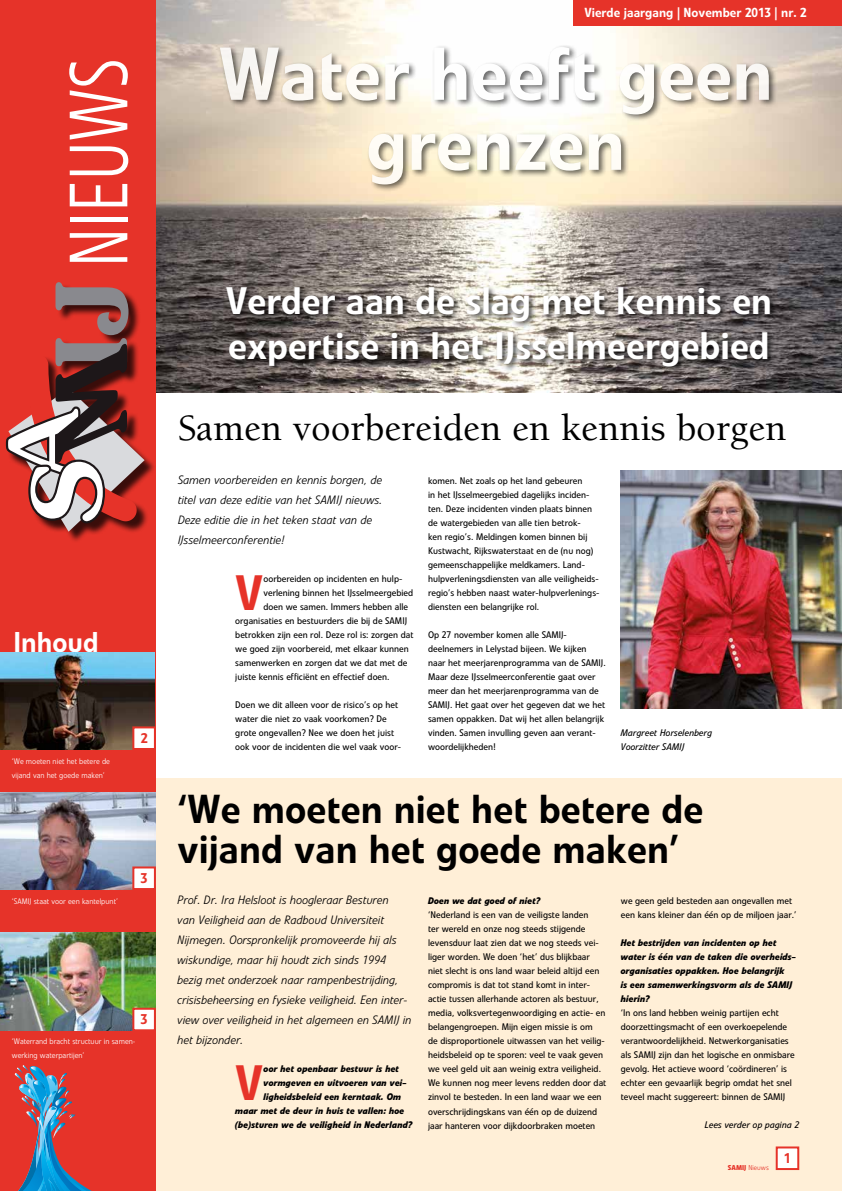
<style>
.page{position:relative;width:842px;height:1191px;background:#fff}
.page>*{position:absolute;margin:0;border:0;box-sizing:border-box;transform-origin:0 0}
.t1{font:300 81.6px "Linotype Veto";color:#fff;scale:.83 1}
.t2{font:500 74px/70px "Linotype Veto";color:#fff;text-align:center}
.t3{font:500 49.2px "Linotype Veto";color:#e63329}
.t4{font:500 40px/40.3px "Linotype Veto";color:#000}
.t5{font:500 38px "Berkeley LT";color:#000}
.t6{font:500 37.9px/45.5px "Linotype Veto";color:#fff}
.t7{font:500 28.3px "Linotype Veto";color:#fff}
.t8{font:500 14px "Linotype Veto";color:#e63329}
.t9{font:500 13px "Linotype Veto";color:#fff}
.t10{font:italic 300 12px/20px "Linotype Veto";color:#000}
.t11{font:9.5px/14px "Linotype Veto";color:#000}
.t12{font:italic 700 9.5px/14px "Linotype Veto";color:#000}
.t13{font:italic 9.5px/14px "Linotype Veto";color:#000}
.t14{font:300 8px/14px "Linotype Veto";color:#fff}
.t15{font:300 7px "Linotype Veto";color:#e63329}
.s1{font-weight:700}
</style>
<div class="page">
<div style="left:156px;top:778px;width:686px;height:413px;background:#ffefd7"></div>
<img style="left:156px;top:0;width:686px;height:393px">
<div style="left:0;top:0;width:156px;height:1191px;background:#e63329"></div>
<img style="left:0;top:792px;width:156px;height:98px">
<img style="left:0;top:932px;width:156px;height:98px">
<div style="left:132px;top:866px;width:24px;height:24px;background:#fff;border:2px solid #e63329"></div>
<div style="left:132px;top:1007px;width:24px;height:24px;background:#fff;border:2px solid #e63329"></div>
<div style="left:573px;top:0;width:269px;height:25px;background:#e63329"></div>
<div style="left:776px;top:1146px;width:23px;height:24px;background:#fff;border:2px solid #e63329"></div>
<div style="left:8px;top:284px;width:148px;height:259px;background:#000;opacity:.75"></div>
<svg style="left:6px;top:282px;width:139px;height:249px"></svg>
<svg style="left:14px;top:1065px;width:78px;height:126px"></svg>
<img style="left:621px;top:470px;width:221px;height:238px">
<img style="left:0;top:652px;width:155px;height:98px">
<div style="left:132px;top:726px;width:24px;height:24px;background:#fff;border:2px solid #e63329"></div>
<div style="left:224px;top:284px;width:554px;height:91px;background:#000;opacity:.75"></div>
<div style="left:218px;top:44px;width:559px;height:148px;background:#000;opacity:.75"></div>
<h1 class="t1" style="left:51px;top:267px;width:253px;rotate:-90deg">NIEUWS</h1>
<h3 class="t7" style="left:13px;top:625px;width:87px">Inhoud</h3>
<p class="t14" style="left:12px;top:754px;width:100px">‘We moeten niet het betere de vijand van het goede maken’</p>
<h3 class="t8" style="left:141px;top:729px;width:8px">2</h3>
<p class="t14" style="left:12px;top:894px;width:108px">‘SAMIJ staat voor een kantelpunt’</p>
<h3 class="t8" style="left:141px;top:869px;width:8px">3</h3>
<h3 class="t8" style="left:141px;top:1010px;width:8px">3</h3>
<p class="t14" style="left:12px;top:1034px;width:125px">‘Waterrand bracht structuur in samen&shy;werking waterpartijen’</p>
<h3 class="t9" style="left:584px;top:4px;width:224px">Vierde jaargang | November 2013 | nr. 2</h3>
<h2 class="t2" style="left:219px;top:40px;width:556px">Water heeft geen grenzen</h2>
<h3 class="t6" style="left:226px;top:278px;width:548px">Verder aan de slag met kennis en expertise in het IJsselmeergebied</h3>
<h3 class="t5" style="left:178px;top:407px;width:610px">Samen voorbereiden en kennis borgen</h3>
<p class="t10" style="left:178px;top:470px;width:206px">Samen voorbereiden en kennis borgen, de titel van deze editie van het SAMIJ nieuws.<br>Deze editie die in het teken staat van de IJsselmeerconferentie!</p>
<h3 class="t3" style="left:235px;top:563px;width:30px">V</h3>
<p class="t11" style="left:264px;top:572px;width:140px">oorbereiden op incidenten en hulp-</p>
<p class="t11" style="left:264px;top:586px;width:151px">verlening binnen het IJsselmeergebied</p>
<p class="t11" style="left:264px;top:600px;width:146px">doen we samen. Immers hebben alle</p>
<p class="t11" style="left:235px;top:614px;width:173px">organisaties en bestuurders die bij de SAMIJ</p>
<p class="t11" style="left:235px;top:628px;width:180px">betrokken zijn een rol. Deze rol is: zorgen dat</p>
<p class="t11" style="left:235px;top:642px;width:175px">we goed zijn voorbereid, met elkaar kunnen</p>
<p class="t11" style="left:235px;top:656px;width:174px">samenwerken en zorgen dat we dat met de</p>
<p class="t11" style="left:235px;top:670px;width:156px">juiste kennis efficiënt en effectief doen.</p>
<p class="t11" style="left:235px;top:698px;width:167px">Doen we dit alleen voor de risico’s op het water die niet zo vaak voorkomen? De grote ongevallen? Nee we doen het juist ook voor de incidenten die wel vaak voor-</p>
<p class="t11" style="left:428px;top:474px;width:173px">komen. Net zoals op het land gebeuren<br>in het IJsselmeergebied dagelijks inciden&shy;ten. Deze incidenten vinden plaats binnen de watergebieden van alle tien betrok-<br>ken regio’s. Meldingen komen binnen bij Kustwacht, Rijkswaterstaat en de (nu nog) gemeenschappelijke meldkamers. Land&shy;hulpverleningsdiensten van alle veiligheids&shy;regio’s hebben naast water-hulpverlenings&shy;diensten een belangrijke rol.</p>
<p class="t11" style="left:428px;top:628px;width:179px">Op 27 november komen alle SAMIJ&shy;deelnemers in Lelystad bijeen. We kijken naar het meerjarenprogramma van de SAMIJ.<br>Maar deze IJsselmeerconferentie gaat over meer dan het meerjarenprogramma van de SAMIJ. Het gaat over het gegeven dat we het samen oppakken. Dat wij het allen belangrijk vinden. Samen invulling geven aan verant&shy;woordelijkheden!</p>
<p class="t13" style="left:621px;top:726px;width:93px">Margreet Horselenberg<br>Voorzitter SAMIJ</p>
<h3 class="t4" style="left:178px;top:789px;width:527px">‘We moeten niet het betere de vijand van het goede maken’</h3>
<p class="t10" style="left:178px;top:890px;width:236px">Prof. Dr. Ira Helsloot is hoogleraar Besturen<br>van Veiligheid aan de Radboud Universiteit Nijmegen. Oorspronkelijk promoveerde hij als wiskundige, maar hij houdt zich sinds 1994 bezig met onderzoek naar rampenbestrijding, crisisbeheersing en fysieke veiligheid. Een inter&shy;view over veiligheid in het algemeen en SAMIJ in het bijzonder.</p>
<p class="t11" style="left:621px;top:894px;width:177px">we geen geld besteden aan ongevallen met een kans kleiner dan één op de miljoen jaar.’</p>
<p class="t12" style="left:428px;top:894px;width:114px">Doen we dat goed of niet?</p>
<p class="t11" style="left:428px;top:908px;width:180px">‘Nederland is een van de veiligste landen<br>ter wereld en onze nog steeds stijgende levensduur laat zien dat we nog steeds vei&shy;liger worden. We doen ‘het’ dus blijkbaar niet slecht is ons land waar beleid altijd een compromis is dat tot stand komt in inter&shy;actie tussen allerhande actoren als bestuur, media, volksvertegenwoordiging en actie- en belangengroepen. Mijn eigen missie is om<br>de disproportionele uitwassen van het veilig&shy;heidsbeleid op te sporen: veel te vaak geven we veel geld uit aan weinig extra veiligheid.<br>We kunnen nog meer levens redden door dat zinvol te besteden. In een land waar we een overschrijdingskans van één op de duizend jaar hanteren voor dijkdoorbraken moeten</p>
<p class="t12" style="left:621px;top:936px;width:177px">Het bestrijden van incidenten op het water is één van de taken die overheids&shy;organisaties oppakken. Hoe belangrijk<br>is een samenwerkingsvorm als de SAMIJ hierin?</p>
<p class="t11" style="left:621px;top:1006px;width:175px">‘In ons land hebben weinig partijen echt doorzettingsmacht of een overkoepelende verantwoordelijkheid. Netwerkorganisaties als SAMIJ zijn dan het logische en onmisbare gevolg. Het actieve woord ‘coördineren’ is echter een gevaarlijk begrip omdat het snel teveel macht suggereert: binnen de SAMIJ</p>
<h3 class="t3" style="left:235px;top:1053px;width:30px">V</h3>
<p class="t12" style="left:264px;top:1062px;width:137px">oor het openbaar bestuur is het</p>
<p class="t12" style="left:264px;top:1076px;width:145px">vormgeven en uitvoeren van vei-</p>
<p class="t12" style="left:264px;top:1090px;width:139px">ligheidsbeleid een kerntaak. Om</p>
<p class="t12" style="left:235px;top:1104px;width:171px">maar met de deur in huis te vallen: hoe</p>
<p class="t12" style="left:235px;top:1118px;width:179px">(be)sturen we de veiligheid in Nederland?</p>
<p class="t13" style="left:705px;top:1118px;width:96px">Lees verder op pagina 2</p>
<p class="t15" style="left:728px;top:1163px;width:42px"><span class="s1">SAMIJ</span> Nieuws</p>
<h3 class="t8" style="left:784px;top:1149px;width:8px">1</h3>
</div>
